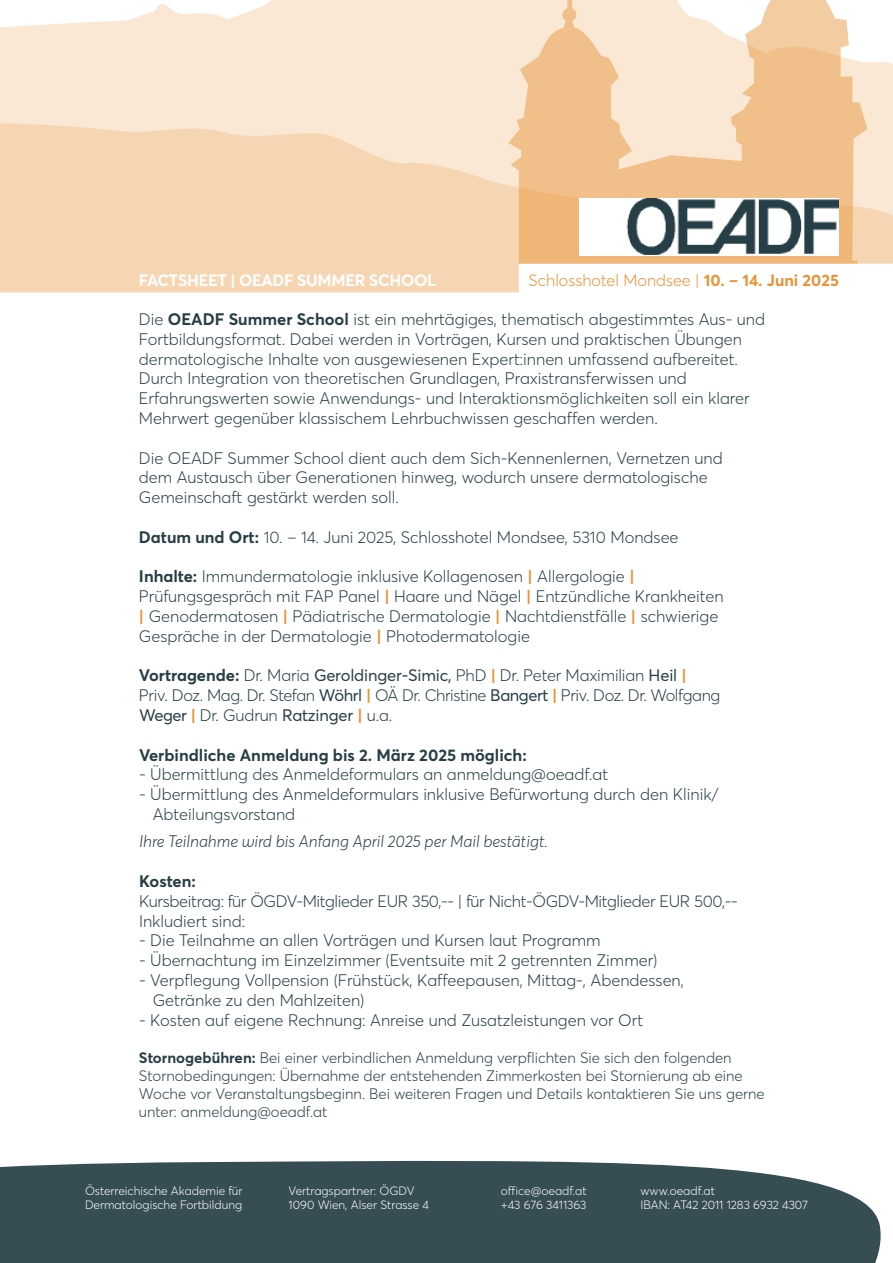
<style>
.page{position:relative;width:893px;height:1263px;background:#fff}
.page>*{position:absolute;margin:0;border:0;box-sizing:border-box;transform-origin:0 0}
.t1{font:300 16.5px/19.8px "Averta PE";color:#263e45}
.t2{font:300 16.5px/19.8px "Averta PE";letter-spacing:-.025em;color:#263e45}
.t3{font:300 16.5px/19.8px "Averta PE";letter-spacing:-.02em;color:#263e45}
.t4{font:italic 300 16.5px "Averta PE";color:#263e45}
.t5{font:700 16.5px "Averta PE";color:#263e45}
.t6{font:300 16.2px "Averta PE";color:#e89233}
.t7{font:700 16.2px "Averta PE";letter-spacing:-.02em;color:#fff}
.t8{font:300 15px/18px "Averta PE";color:#263e45}
.t9{font:300 12px/14.4px "Averta PE";color:#fff}
.s1{font-weight:700}
.s2{font-weight:700;color:#e89233}
.s3{font-weight:400}
</style>
<div class="page">
<svg style="left:0;top:0;width:893px;height:123px;background:#faead8"></svg>
<svg style="left:0;top:123px;width:893px;height:169px;background:#f7dcbe"></svg>
<svg style="left:508px;top:0;width:359px;height:264px;background:#f4d0a9"></svg>
<div style="left:0;top:1160px;width:881px;height:103px;background:#374d54"></div>
<img style="left:580px;top:198px;width:259px;height:57px">
<p class="t7" style="left:139px;top:269px;width:299px">FACTSHEET | OEADF SUMMER SCHOOL</p>
<p class="t1" style="left:139px;top:309px;width:628px">Die <span class="s1">OEADF Summer School</span> ist ein mehrtägiges, thematisch abgestimmtes Aus- und Fortbildungsformat. Dabei werden in Vorträgen, Kursen und praktischen Übungen dermatologische Inhalte von ausgewiesenen Expert:innen umfassend aufbereitet.<br>Durch Integration von theoretischen Grundlagen, Praxistransferwissen und Erfahrungswerten sowie Anwendungs- und Interaktionsmöglichkeiten soll ein klarer Mehrwert gegenüber klassischem Lehrbuchwissen geschaffen werden.</p>
<p class="t1" style="left:139px;top:447px;width:585px">Die OEADF Summer School dient auch dem Sich-Kennenlernen, Vernetzen und dem Austausch über Generationen hinweg, wodurch unsere dermatologische<br>Gemeinschaft gestärkt werden soll.</p>
<p class="t1" style="left:139px;top:526px;width:541px"><span class="s1">Datum und Ort:</span> 10. – 14. Juni 2025, Schlosshotel Mondsee, 5310 Mondsee</p>
<p class="t1" style="left:139px;top:566px;width:586px"><span class="s1">Inhalte:</span> Immundermatologie inklusive Kollagenosen <span class="s2">|</span> Allergologie <span class="s2">| </span>Prüfungsgespräch mit FAP Panel <span class="s2">|</span> Haare und Nägel <span class="s2">|</span> Entzündliche Krankheiten <span class="s2">|</span> Genodermatosen <span class="s2">|</span> Pädiatrische Dermatologie <span class="s2">|</span> Nachtdienstfälle <span class="s2">|</span> schwierige Gespräche in der Dermatologie <span class="s2">|</span> Photodermatologie</p>
<p class="t2" style="left:139px;top:665px;width:583px"><span class="s1">Vortragende:</span> Dr. Maria <span class="s3">Geroldinger-Simic,</span> PhD <span class="s2">|</span> Dr. Peter Maximilian <span class="s3">Heil</span> <span class="s2">|<br></span>Priv. Doz. Mag. Dr. Stefan <span class="s3">Wöhrl</span> <span class="s2">|</span> OÄ Dr. Christine <span class="s3">Bangert</span> <span class="s2">|</span> Priv. Doz. Dr. Wolfgang<br><span class="s3">Weger</span> <span class="s2">|</span> Dr. Gudrun <span class="s3">Ratzinger</span> <span class="s2">|</span> u.a.</p>
<p class="t5" style="left:139px;top:743px;width:389px">Verbindliche Anmeldung bis 2. März 2025 möglich:</p>
<p class="t1" style="left:139px;top:764px;width:471px">- Übermittlung des Anmeldeformulars an anmeldung@oeadf.at</p>
<p class="t1" style="left:153px;top:784px;width:567px;text-indent:-14px">- Übermittlung des Anmeldeformulars inklusive Befürwortung durch den Klinik/<br>Abteilungsvorstand</p>
<p class="t4" style="left:139px;top:830px;width:410px">Ihre Teilnahme wird bis Anfang April 2025 per Mail bestätigt.</p>
<p class="t5" style="left:139px;top:869px;width:58px">Kosten:</p>
<p class="t3" style="left:139px;top:890px;width:600px">Kursbeitrag: für ÖGDV-Mitglieder EUR 350,-- | für Nicht-ÖGDV-Mitglieder EUR 500,--<br>Inkludiert sind:</p>
<p class="t1" style="left:139px;top:930px;width:463px">- Die Teilnahme an allen Vorträgen und Kursen laut Programm</p>
<p class="t1" style="left:139px;top:950px;width:520px">- Übernachtung im Einzelzimmer (Eventsuite mit 2 getrennten Zimmer)</p>
<p class="t1" style="left:153px;top:969px;width:533px;text-indent:-14px">- Verpflegung Vollpension (Frühstück, Kaffeepausen, Mittag-, Abendessen,<br>Getränke zu den Mahlzeiten)</p>
<p class="t1" style="left:139px;top:1009px;width:506px">- Kosten auf eigene Rechnung: Anreise und Zusatzleistungen vor Ort</p>
<p class="t8" style="left:139px;top:1048px;width:627px"><span class="s1">Stornogebühren:</span> Bei einer verbindlichen Anmeldung verpflichten Sie sich den folgenden Stornobedingungen: Übernahme der entstehenden Zimmerkosten bei Stornierung ab eine Woche vor Veranstaltungsbeginn. Bei weiteren Fragen und Details kontaktieren Sie uns gerne unter: anmeldung@oeadf.at</p>
<p class="t6" style="left:529px;top:269px;width:312px">Schlosshotel Mondsee | <span class="s1">10. – 14. Juni 2025</span></p>
<p class="t9" style="left:85px;top:1183px;width:159px">Österreichische Akademie für<br>Dermatologische Fortbildung</p>
<p class="t9" style="left:289px;top:1183px;width:142px">Vertragspartner: ÖGDV<br>1090 Wien, Alser Strasse 4</p>
<p class="t9" style="left:501px;top:1183px;width:88px">office@oeadf.at +43 676 3411363</p>
<p class="t9" style="left:640px;top:1183px;width:169px">www.oeadf.at<br>IBAN: AT42 2011 1283 6932 4307</p>
</div>
